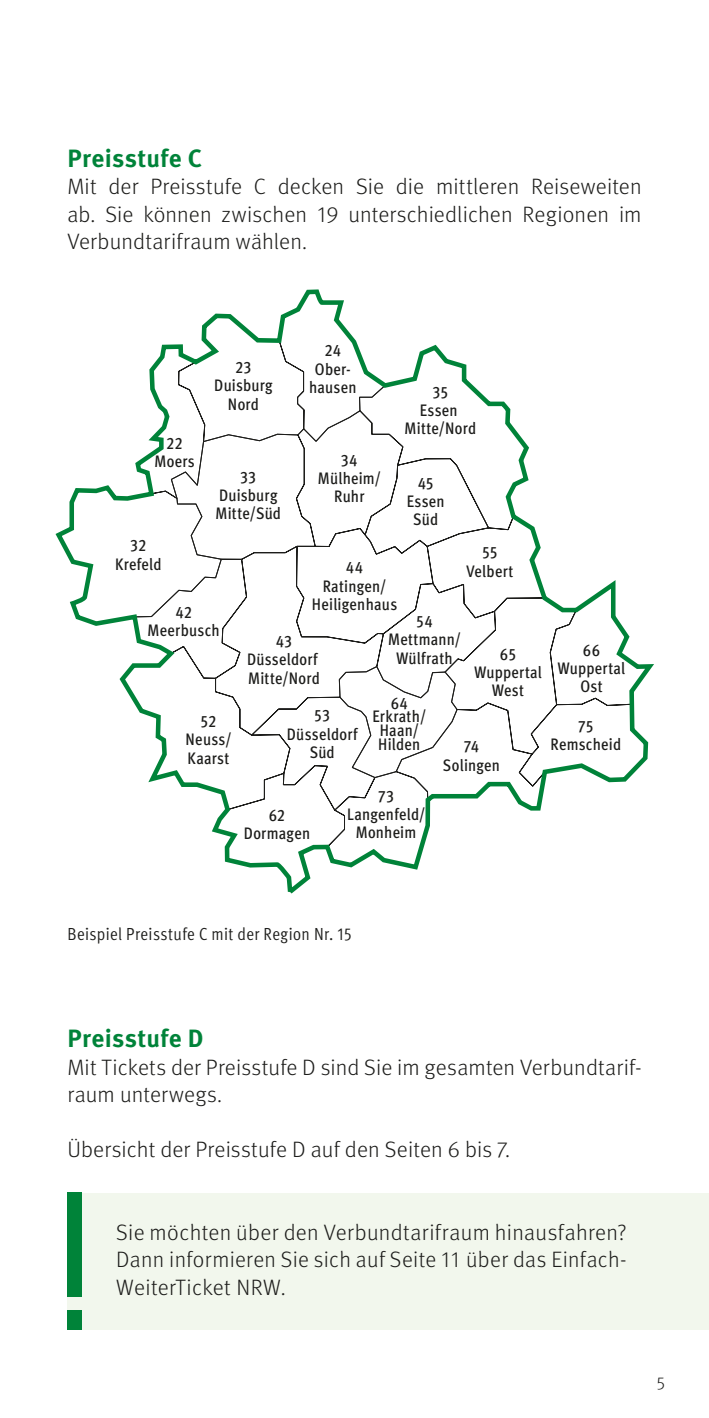
<style>
.page{position:relative;width:709px;height:1418px;background:#fff}
.page>*{position:absolute;margin:0;border:0;box-sizing:border-box;transform-origin:0 0}
.Subheadline{font:700 25px "Meta Pro";letter-spacing:.015em;color:#008339}
.Copy{font:300 22.25px/27.5px "Meta Pro";letter-spacing:.01em;color:#1d1d1b;text-align:justify}
.Marginalien_BU{font:condensed 17.5px "Meta Pro";letter-spacing:.02em;color:#1d1d1b}
.t1{font:300 17.5px "Meta Pro";color:#1d1d1b}
.t2{font:500 condensed 16.75px/18.2px "Meta Pro";letter-spacing:.015em;color:#1d1d1b;text-align:center}
</style>
<div class="page">
<div style="left:67px;top:1192px;width:642px;height:137px;background:#f2f7ed"></div>
<div style="left:67px;top:1192px;width:14px;height:104px;background:#008339"></div>
<div style="left:67px;top:1310px;width:14px;height:19px;background:#008339"></div>
<svg style="left:56px;top:289px;width:598px;height:604px"></svg>
<p class="Subheadline" style="left:67px;top:138px;width:136px">Preisstufe C</p>
<p class="Copy" style="left:67px;top:172px;width:576px">Mit der Preisstufe C decken Sie die mittleren Reiseweiten ab. Sie können zwischen 19 unterschiedlichen Regionen im Verbundtarifraum wählen.</p>
<p class="t2" style="left:155px;top:433px;width:42px">22<br>Moers</p>
<p class="t2" style="left:214px;top:357px;width:60px">23<br>Duisburg<br>Nord</p>
<p class="t2" style="left:215px;top:466px;width:67px">33<br>Duisburg<br>Mitte/Süd</p>
<p class="t2" style="left:309px;top:340px;width:49px">24<br>Ober&shy;hausen</p>
<p class="t2" style="left:318px;top:449px;width:64px">34<br>Mülheim/<br>Ruhr</p>
<p class="t2" style="left:404px;top:381px;width:73px">35<br>Essen<br>Mitte/Nord</p>
<p class="t2" style="left:407px;top:472px;width:39px">45<br>Essen<br>Süd</p>
<p class="t2" style="left:115px;top:535px;width:48px">32<br>Krefeld</p>
<p class="t2" style="left:148px;top:601px;width:74px">42<br>Meerbusch</p>
<p class="t2" style="left:185px;top:711px;width:47px">52<br>Neuss/<br>Kaarst</p>
<p class="t2" style="left:312px;top:557px;width:87px">44<br>Ratingen/<br>Heiligenhaus</p>
<p class="t2" style="left:466px;top:542px;width:48px">55<br>Velbert</p>
<p class="t2" style="left:247px;top:631px;width:74px">43<br>Düsseldorf<br>Mitte/Nord</p>
<p class="t2" style="left:287px;top:705px;width:72px">53<br>Düsseldorf<br>Süd</p>
<p class="t2" style="left:388px;top:611px;width:74px">54<br>Mettmann/<br>Wülfrath</p>
<p class="t2" style="left:372px;top:694px;width:55px;line-height:13.5px">64<br>Erkrath/<br>Haan/<br>Hilden</p>
<p class="t2" style="left:474px;top:643px;width:69px">65<br>Wuppertal<br>West</p>
<p class="t2" style="left:443px;top:736px;width:59px">74<br>Solingen</p>
<p class="t2" style="left:244px;top:804px;width:68px">62<br>Dormagen</p>
<p class="t2" style="left:347px;top:785px;width:79px">73<br>Langenfeld/<br>Monheim</p>
<p class="t2" style="left:557px;top:639px;width:69px">66<br>Wuppertal<br>Ost</p>
<p class="t2" style="left:550px;top:715px;width:72px">75<br>Remscheid</p>
<p class="Marginalien_BU" style="left:67px;top:921px;width:286px">Beispiel Preisstufe C mit der Region Nr. 15</p>
<p class="Subheadline" style="left:67px;top:1018px;width:138px">Preisstufe D</p>
<p class="Copy" style="left:67px;top:1052px;width:576px">Mit Tickets der Preisstufe D sind Sie im gesamten Verbundtarif&shy;raum unterwegs.</p>
<p class="Copy" style="left:67px;top:1134px;width:444px">Übersicht der Preisstufe D auf den Seiten 6 bis 7.</p>
<p class="Copy" style="left:116px;top:1217px;width:512px">Sie möchten über den Verbundtarifraum hinausfahren?<br>Dann informieren Sie sich auf Seite 11 über das Einfach-WeiterTicket NRW.</p>
<p class="t1" style="left:656px;top:1370px;width:10px">5</p>
</div>
